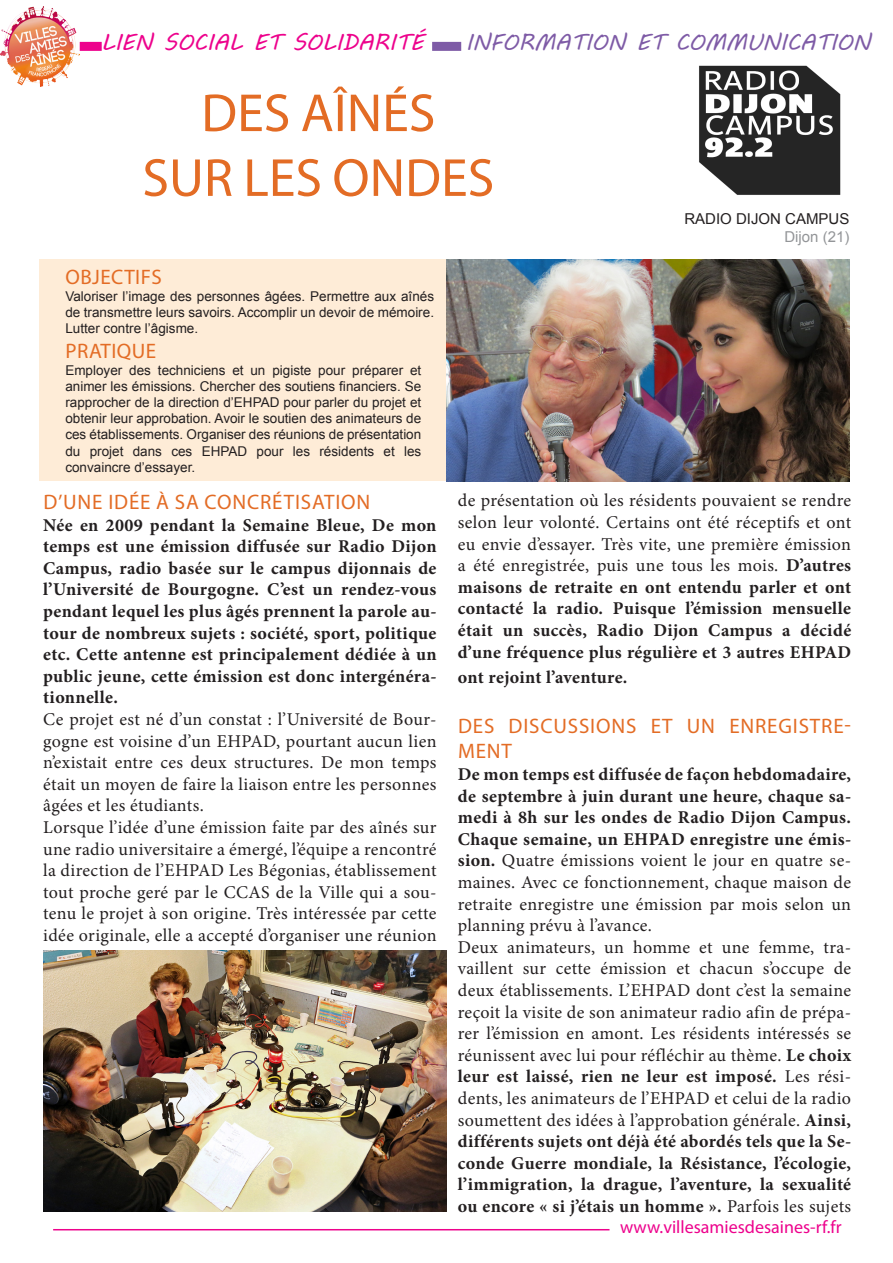
<style>
.page{position:relative;width:893px;height:1263px;background:#fff}
.page>*{position:absolute;margin:0;border:0;box-sizing:border-box;transform-origin:0 0}
.t1{font:54px "Myriad Pro";color:#e36c25}
.t2{font:22.5px "MV Boli";color:#7e5ba6}
.t3{font:22.5px "MV Boli";color:#ed028c}
.t4{font:21px/25.2px "Myriad Pro";letter-spacing:.04em;color:#e36c25}
.t5{font:21px "Myriad Pro";letter-spacing:.02em;color:#e36c25}
.t6{font:18px/21.6px "Minion Pro";letter-spacing:.02em;color:#231f20;text-align:justify}
.t7{font:700 18px/21.6px "Minion Pro";letter-spacing:.02em;color:#231f20;text-align:justify}
.t8{font:18px "Myriad Pro";color:#ed028c}
.t9{font:15px "Arial";color:#231f20}
.t10{font:15px "Arial";color:#939598}
.t11{font:13.5px/16.2px "Arial";color:#231f20;text-align:justify}
.s1{font-weight:700}
.s2{font-weight:400}
</style>
<div class="page">
<div style="left:40px;top:259px;width:407px;height:222px;background:#feecd7"></div>
<div style="left:80px;top:42px;width:22px;height:9px;background:#ed028c"></div>
<img style="left:0;top:6px;width:80px;height:80px">
<hr style="left:53px;top:1229px;width:556px;height:1px;background:#ed028c">
<div style="left:432px;top:42px;width:29px;height:9px;background:#7e5ba6"></div>
<img style="left:447px;top:259px;width:402px;height:222px">
<img style="left:43px;top:950px;width:403px;height:262px">
<img style="left:699px;top:65px;width:142px;height:130px">
<p class="t3" style="left:101px;top:27px;width:324px">LIEN SOCIAL ET SOLIDARITÉ</p>
<p class="t2" style="left:466px;top:27px;width:406px">INFORMATION ET COMMUNICATION</p>
<p class="t1" style="left:201px;top:80px;width:236px">DES AÎNÉS</p>
<p class="t1" style="left:142px;top:144px;width:353px">SUR LES ONDES</p>
<p class="t5" style="left:66px;top:264px;width:98px">OBJECTIFS</p>
<p class="t11" style="left:65px;top:288px;width:370px">Valoriser l’image des personnes âgées. Permettre aux aînés de transmettre leurs savoirs. Accomplir un devoir de mémoire.<br>Lutter contre l’âgisme.</p>
<p class="t5" style="left:66px;top:338px;width:92px">PRATIQUE</p>
<p class="t11" style="left:65px;top:362px;width:357px">Employer des techniciens et un pigiste pour préparer et animer les émissions. Chercher des soutiens financiers. Se rapprocher de la direction d’EHPAD pour parler du projet et obtenir leur approbation. Avoir le soutien des animateurs de ces établissements. Organiser des réunions de présentation du projet dans ces EHPAD pour les résidents et les convaincre d’essayer.</p>
<p class="t9" style="left:684px;top:209px;width:167px">RADIO DIJON CAMPUS</p>
<p class="t10" style="left:784px;top:227px;width:67px">Dijon (21)</p>
<p class="t4" style="left:43px;top:489px;width:329px">D’UNE IDÉE À SA CONCRÉTISATION</p>
<p class="t7" style="left:43px;top:514px;width:395px">Née en 2009 pendant la Semaine Bleue, De mon temps est une émission diffusée sur Radio Dijon Campus, radio basée sur le campus dijonnais de l’Université de Bourgogne. C’est un rendez-vous pendant lequel les plus âgés prennent la parole au&shy;tour de nombreux sujets : société, sport, politique etc. Cette antenne est principalement dédiée à un public jeune, cette émission est donc intergénéra&shy;tionnelle.</p>
<p class="t6" style="left:43px;top:709px;width:395px">Ce projet est né d’un constat : l’Université de Bour&shy;gogne est voisine d’un EHPAD, pourtant aucun lien n’existait entre ces deux structures. De mon temps était un moyen de faire la liaison entre les personnes âgées et les étudiants.</p>
<p class="t6" style="left:43px;top:817px;width:395px">Lorsque l’idée d’une émission faite par des aînés sur une radio universitaire a émergé, l’équipe a rencontré la direction de l’EHPAD Les Bégonias, établissement tout proche geré par le CCAS de la Ville qui a sou&shy;tenu le projet à son origine. Très intéressée par cette idée originale, elle a accepté d’organiser une réunion</p>
<p class="t6" style="left:458px;top:490px;width:395px">de présentation où les résidents pouvaient se rendre selon leur volonté. Certains ont été réceptifs et ont eu envie d’essayer. Très vite, une première émission a été enregistrée, puis une tous les mois. <span class="s1">D’autres maisons de retraite en ont entendu parler et ont contacté la radio. Puisque l’émission mensuelle était un succès, Radio Dijon Campus a décidé d’une fréquence plus régulière et 3 autres EHPAD</span></p>
<p class="t7" style="left:458px;top:666px;width:171px">ont rejoint l’aventure.</p>
<p class="t4" style="left:458px;top:713px;width:394px">DES DISCUSSIONS ET UN ENREGISTRE-<br>MENT</p>
<p class="t7" style="left:458px;top:763px;width:395px">De mon temps est diffusée de façon hebdomadaire, de septembre à juin durant une heure, chaque sa&shy;medi à 8h sur les ondes de Radio Dijon Campus.<br>Chaque semaine, un EHPAD enregistre une émis&shy;sion. <span class="s2">Quatre émissions voient le jour en quatre se&shy;maines. Avec ce fonctionnement, chaque maison de retraite enregistre une émission par mois selon un planning prévu à l’avance.</span></p>
<p class="t6" style="left:458px;top:936px;width:395px">Deux animateurs, un homme et une femme, tra&shy;vaillent sur cette émission et chacun s’occupe de deux établissements. L’EHPAD dont c’est la semaine reçoit la visite de son animateur radio afin de prépa&shy;rer l’émission en amont. Les résidents intéressés se réunissent avec lui pour réfléchir au thème. <span class="s1">Le choix leur est laissé, rien ne leur est imposé.</span> Les rési&shy;dents, les animateurs de l’EHPAD et celui de la radio soumettent des idées à l’approbation générale. <span class="s1">Ainsi, différents sujets ont déjà été abordés tels que la Se&shy;conde Guerre mondiale, la Résistance, l’écologie, l’immigration, la drague, l’aventure, la sexualité ou encore « si j’étais un homme ».</span> Parfois les sujets</p>
<p class="t8" style="left:620px;top:1215px;width:223px">www.villesamiesdesaines-rf.fr</p>
</div>
